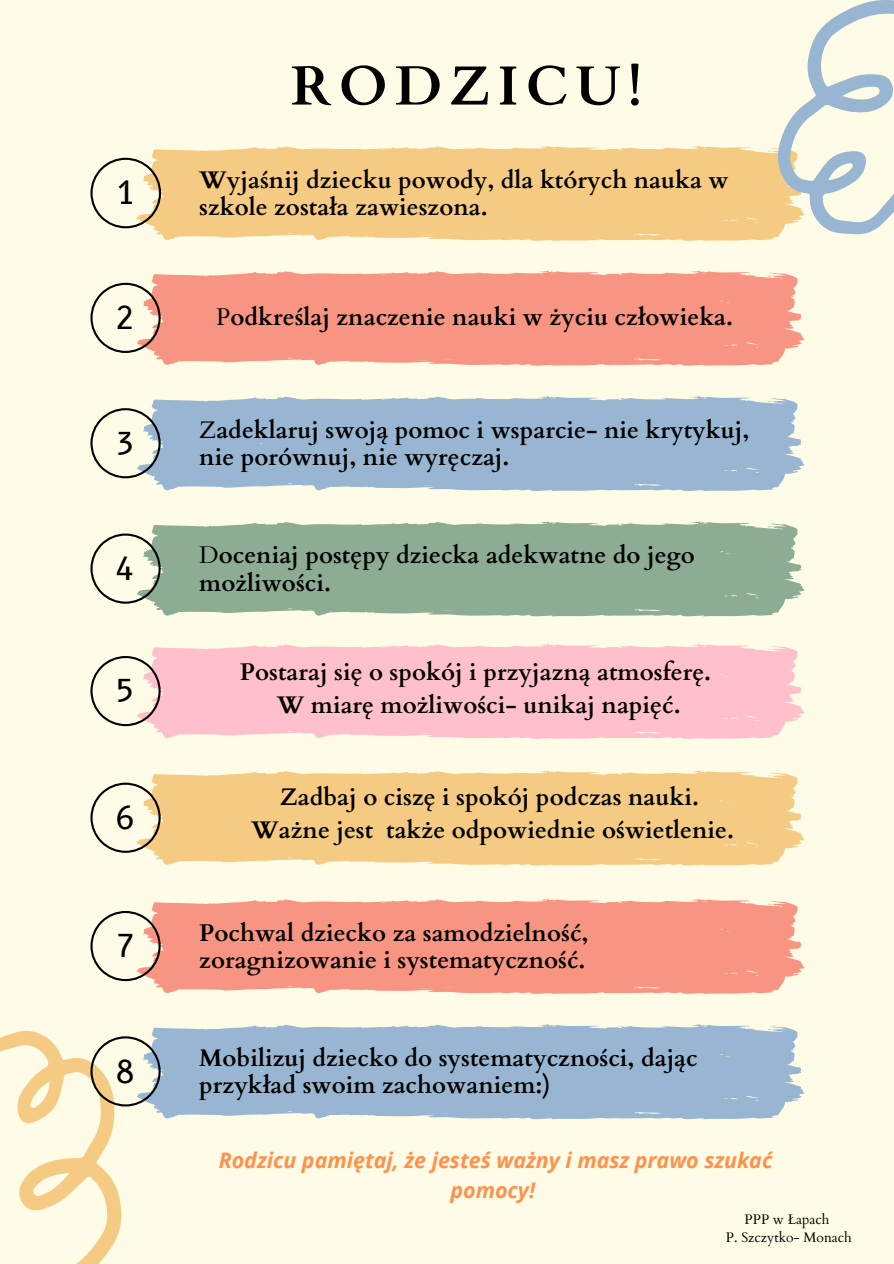
<style>
.page{position:relative;width:894px;height:1264px;background:#fff}
.page>*{position:absolute;margin:0;border:0;box-sizing:border-box;transform-origin:0 0}
.t1{font:700 55.2px "Cardo";letter-spacing:.125em;color:#000}
.t2{font:31.05px "B612";color:#000}
.t3{font:30.75px "B612";color:#000}
.t4{font:700 24px/27.3px "Cardo";color:#000}
.t5{font:italic 700 21.45px/29.8px "Open Sans";color:#ff914d;text-align:center}
.t6{font:13.8px/18.3px "Cardo";color:#000;text-align:center}
.s1{font-weight:400}
</style>
<div class="page">
<div style="left:0;top:0;width:893px;height:1263px;background:#fefce6"></div>
<svg style="left:151px;top:146px;width:137px;height:94px;background:#f5ce8a"></svg>
<div style="left:288px;top:146px;width:492px;height:95px;background:#f5ca82"></div>
<svg style="left:151px;top:271px;width:137px;height:94px;background:#f79c8a"></svg>
<svg style="left:288px;top:270px;width:516px;height:96px;background:#f79b88"></svg>
<svg style="left:151px;top:396px;width:137px;height:95px;background:#a1bcd2"></svg>
<svg style="left:288px;top:396px;width:516px;height:95px;background:#9dbad2"></svg>
<svg style="left:151px;top:522px;width:137px;height:94px;background:#95b399"></svg>
<svg style="left:288px;top:521px;width:516px;height:95px;background:#92b197"></svg>
<svg style="left:151px;top:644px;width:137px;height:94px;background:#fec5cd"></svg>
<div style="left:288px;top:644px;width:516px;height:95px;background:#ffc0cb"></div>
<svg style="left:151px;top:771px;width:137px;height:94px;background:#f5ce8a"></svg>
<svg style="left:288px;top:770px;width:516px;height:95px;background:#f5cc87"></svg>
<svg style="left:151px;top:899px;width:137px;height:94px;background:#f79c8a"></svg>
<svg style="left:288px;top:898px;width:516px;height:96px;background:#f79b88"></svg>
<div style="left:174px;top:1025px;width:114px;height:92px;background:#98b6d1"></div>
<svg style="left:288px;top:1024px;width:516px;height:95px;background:#9dbad2"></svg>
<svg style="left:90px;top:158px;width:71px;height:70px"></svg>
<svg style="left:90px;top:283px;width:71px;height:70px"></svg>
<svg style="left:90px;top:408px;width:71px;height:70px"></svg>
<svg style="left:90px;top:533px;width:71px;height:70px"></svg>
<svg style="left:90px;top:656px;width:71px;height:70px"></svg>
<svg style="left:90px;top:782px;width:71px;height:70px"></svg>
<svg style="left:90px;top:911px;width:71px;height:70px"></svg>
<svg style="left:0;top:1027px;width:174px;height:236px"></svg>
<svg style="left:777px;top:0;width:116px;height:234px"></svg>
<p class="t2" style="left:116px;top:174px;width:22px">1</p>
<p class="t3" style="left:115px;top:299px;width:22px">2</p>
<p class="t3" style="left:115px;top:425px;width:22px">3</p>
<p class="t3" style="left:115px;top:550px;width:22px">4</p>
<p class="t3" style="left:115px;top:672px;width:22px">5</p>
<p class="t3" style="left:115px;top:799px;width:22px">6</p>
<p class="t3" style="left:115px;top:927px;width:22px">7</p>
<p class="t3" style="left:115px;top:1052px;width:22px">8</p>
<h1 class="t1" style="left:291px;top:50px;width:352px">RODZICU!</h1>
<p class="t4" style="left:199px;top:166px;width:531px">Wyjaśnij dziecku powody, dla których nauka w szkole została zawieszona.</p>
<p class="t4" style="left:216px;top:304px;width:518px"><span class="s1">P</span>odkreślaj znaczenie nauki w życiu człowieka.</p>
<p class="t4" style="left:199px;top:417px;width:551px"><span class="s1">Z</span>adeklaruj swoją pomoc i wsparcie- nie krytykuj, nie porównuj, nie wyręczaj.</p>
<p class="t4" style="left:199px;top:542px;width:497px"><span class="s1">D</span>oceniaj postępy dziecka adekwatne do jego możliwości.</p>
<p class="t4" style="left:240px;top:656px;width:473px;line-height:32.7px;text-align:center">Postaraj się o spokój i przyjazną atmosferę.<br>W miarę możliwości- unikaj napięć.</p>
<p class="t4" style="left:251px;top:781px;width:484px;line-height:33px;text-align:center">Zadbaj o ciszę i spokój podczas nauki.<br>Ważne jest także odpowiednie oświetlenie.</p>
<p class="t4" style="left:199px;top:919px;width:390px">Pochwal dziecko za samodzielność, zoragnizowanie i systematyczność.</p>
<p class="t4" style="left:199px;top:1044px;width:500px">Mobilizuj dziecko do systematyczności, dając przykład swoim zachowaniem:)</p>
<p class="t5" style="left:219px;top:1144px;width:555px">Rodzicu pamiętaj, że jesteś ważny i masz prawo szukać pomocy!</p>
<p class="t6" style="left:725px;top:1210px;width:127px">PPP w Łapach<br>P. Szczytko- Monach</p>
</div>
